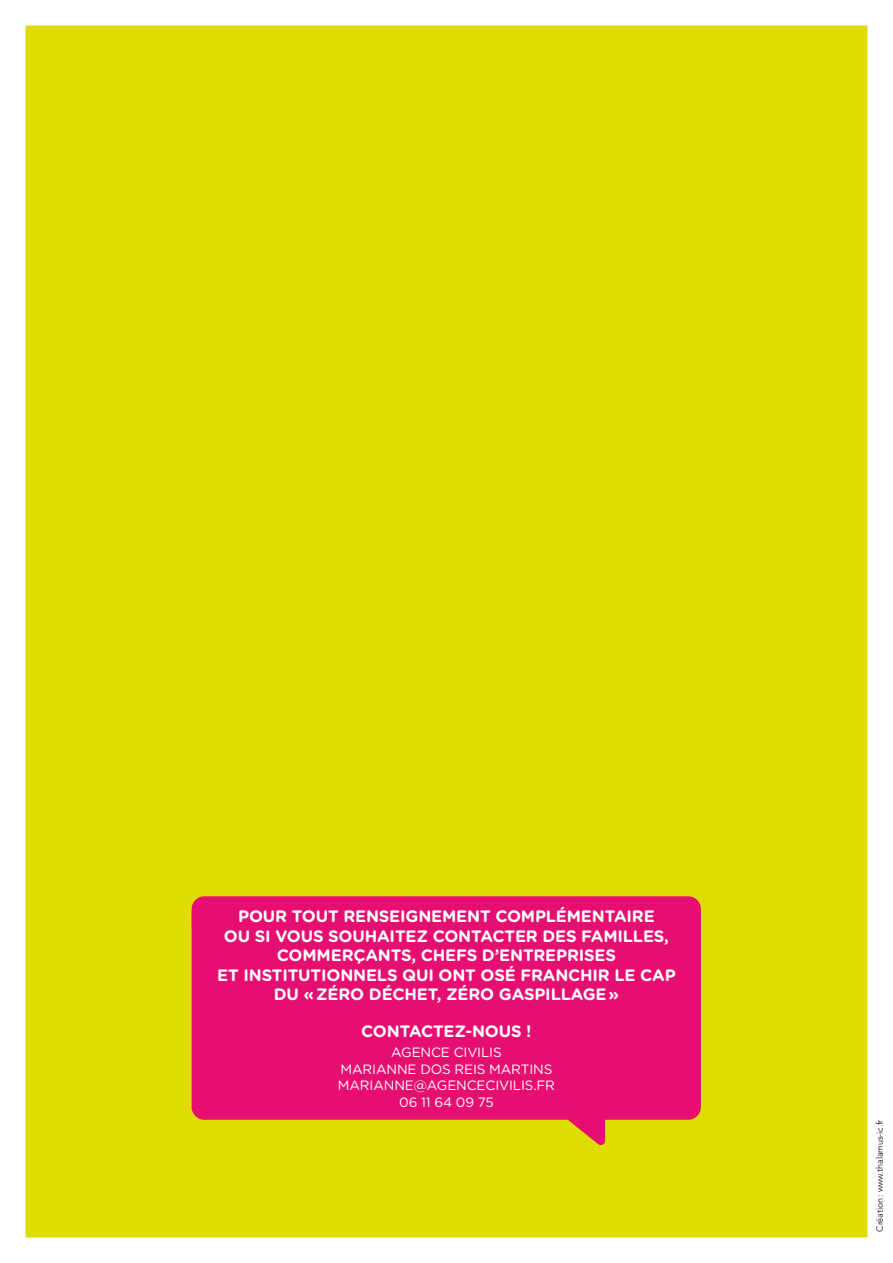
<style>
.page{position:relative;width:893px;height:1263px;background:#fff}
.page>*{position:absolute;margin:0;border:0;box-sizing:border-box;transform-origin:0 0}
.t1{font:700 16.5px/19.5px "Gotham Rounded";letter-spacing:-.01em;color:#fff;text-align:center}
.t2{font:13.5px/16.5px "Gotham Rounded";letter-spacing:-.01em;color:#fff;text-align:center}
.t3{font:300 9px "Avenir LT Std";letter-spacing:-.01em;color:#000}
</style>
<div class="page">
<div style="left:26px;top:26px;width:841px;height:1211px;background:#dedc00"></div>
<svg style="left:192px;top:896px;width:509px;height:250px;background:#e52465"></svg>
<p class="t1" style="left:217px;top:906px;width:460px">POUR TOUT RENSEIGNEMENT COMPLÉMENTAIRE<br>OU SI VOUS SOUHAITEZ CONTACTER DES FAMILLES, COMMERÇANTS, CHEFS D’ENTREPRISES<br>ET INSTITUTIONNELS QUI ONT OSÉ FRANCHIR LE CAP DU « ZÉRO DÉCHET, ZÉRO GASPILLAGE »</p>
<p class="t1" style="left:361px;top:1020px;width:172px">CONTACTEZ-NOUS !</p>
<p class="t2" style="left:338px;top:1044px;width:219px">AGENCE CIVILIS<br>MARIANNE DOS REIS MARTINS<br>MARIANNE@AGENCECIVILIS.FR<br>06 11 64 09 75</p>
<p class="t3" style="left:874px;top:1231px;width:113px;rotate:-90deg">Création: www.thalamus-ic.fr</p>
</div>
